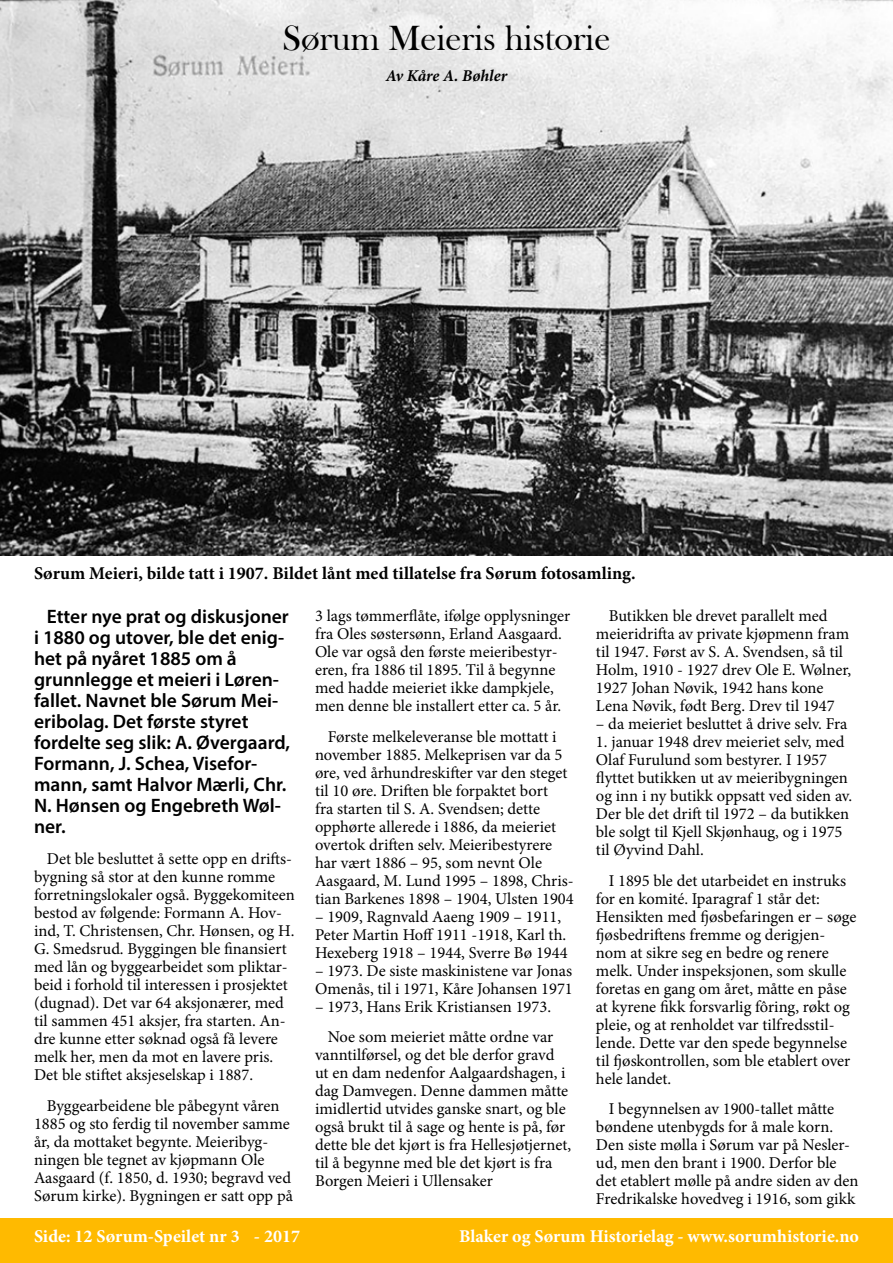
<style>
.page{position:relative;width:893px;height:1263px;background:#fff}
.page>*{position:absolute;margin:0;border:0;box-sizing:border-box;transform-origin:0 0}
.t1{font:36px "Bask Old Face";color:#000}
.t2{font:600 19.5px/21px "Myriad Pro";color:#000}
.t3{font:700 18px "Minion Pro";color:#fff}
.t4{font:700 18px "Minion Pro";color:#000}
.t5{font:16.5px/18px "Minion Pro";color:#000}
.t6{font:italic 700 16.5px "Minion Pro";letter-spacing:-.01em;color:#000}
</style>
<div class="page">
<div style="left:0;top:1218px;width:893px;height:45px;background:#ffba00"></div>
<img style="left:0;top:0;width:893px;height:556px">
<h1 class="t1" style="left:282px;top:19px;width:330px">Sørum Meieris historie</h1>
<p class="t6" style="left:386px;top:64px;width:123px">Av Kåre A. Bøhler</p>
<p class="t4" style="left:34px;top:560px;width:603px">Sørum Meieri, bilde tatt i 1907. Bildet lånt med tillatelse fra Sørum fotosamling.</p>
<p class="t2" style="left:34px;top:606px;width:258px;text-indent:13px">Etter nye prat og diskusjoner i 1880 og utover, ble det enig&shy;het på nyåret 1885 om å grunnlegge et meieri i Løren&shy;fallet. Navnet ble Sørum Mei&shy;eribolag. Det første styret fordelte seg slik: A. Øvergaard,<br>Formann, J. Schea, Visefor&shy;mann, samt Halvor Mærli, Chr.<br>N. Hønsen og Engebreth Wøl&shy;ner.</p>
<p class="t5" style="left:34px;top:850px;width:262px;text-indent:13px">Det ble besluttet å sette opp en drifts&shy;bygning så stor at den kunne romme forretningslokaler også. Byggekomiteen bestod av følgende: Formann A. Hov&shy;ind, T. Christensen, Chr. Hønsen, og H.<br>G. Smedsrud. Byggingen ble finansiert med lån og byggearbeidet som pliktar&shy;beid i forhold til interessen i prosjektet (dugnad). Det var 64 aksjonærer, med til sammen 451 aksjer, fra starten. An&shy;dre kunne etter søknad også få levere melk her, men da mot en lavere pris.<br>Det ble stiftet aksjeselskap i 1887.</p>
<p class="t5" style="left:34px;top:1097px;width:260px;text-indent:13px">Byggearbeidene ble påbegynt våren 1885 og sto ferdig til november samme år, da mottaket begynte. Meieribyg&shy;ningen ble tegnet av kjøpmann Ole Aasgaard (f. 1850, d. 1930; begravd ved Sørum kirke). Bygningen er satt opp på</p>
<p class="t5" style="left:315px;top:606px;width:257px">3 lags tømmerflåte, ifølge opplysninger fra Oles søstersønn, Erland Aasgaard.<br>Ole var også den første meieribestyr&shy;eren, fra 1886 til 1895. Til å begynne med hadde meieriet ikke dampkjele, men denne ble installert etter ca. 5 år.</p>
<p class="t5" style="left:315px;top:727px;width:260px;text-indent:13px">Første melkeleveranse ble mottatt i november 1885. Melkeprisen var da 5 øre, ved århundreskifter var den steget til 10 øre. Driften ble forpaktet bort<br>fra starten til S. A. Svendsen; dette opphørte allerede i 1886, da meieriet overtok driften selv. Meieribestyrere har vært 1886 – 95, som nevnt Ole Aasgaard, M. Lund 1995 – 1898, Chris&shy;tian Barkenes 1898 – 1904, Ulsten 1904</p>
<p class="t5" style="left:315px;top:907px;width:254px">– 1909, Ragnvald Aaeng 1909 – 1911,<br>Peter Martin Hoff 1911 -1918, Karl th.<br>Hexeberg 1918 – 1944, Sverre Bø 1944</p>
<p class="t5" style="left:315px;top:961px;width:259px">– 1973. De siste maskinistene var Jonas<br>Omenås, til i 1971, Kåre Johansen 1971</p>
<p class="t5" style="left:315px;top:991px;width:240px;line-height:30.8px;text-align:right">– 1973, Hans Erik Kristiansen 1973.<br>Noe som meieriet måtte ordne var</p>
<p class="t5" style="left:315px;top:1046px;width:258px">vanntilførsel, og det ble derfor gravd ut en dam nedenfor Aalgaardshagen, i dag Damvegen. Denne dammen måtte imidlertid utvides ganske snart, og ble også brukt til å sage og hente is på, før dette ble det kjørt is fra Hellesjøtjernet, til å begynne med ble det kjørt is fra Borgen Meieri i Ullensaker</p>
<p class="t5" style="left:596px;top:607px;width:257px;text-indent:13px">Butikken ble drevet parallelt med meieridrifta av private kjøpmenn fram til 1947. Først av S. A. Svendsen, så til Holm, 1910 - 1927 drev Ole E. Wølner, 1927 Johan Nøvik, 1942 hans kone Lena Nøvik, født Berg. Drev til 1947</p>
<p class="t5" style="left:596px;top:715px;width:253px">– da meieriet besluttet å drive selv. Fra</p>
<p class="t5" style="left:596px;top:733px;width:258px">1. januar 1948 drev meieriet selv, med Olaf Furulund som bestyrer. I 1957 flyttet butikken ut av meieribygningen og inn i ny butikk oppsatt ved siden av.<br>Der ble det drift til 1972 – da butikken ble solgt til Kjell Skjønhaug, og i 1975 til Øyvind Dahl.</p>
<p class="t5" style="left:596px;top:871px;width:262px;text-indent:13px">I 1895 ble det utarbeidet en instruks for en komité. Iparagraf 1 står det:<br>Hensikten med fjøsbefaringen er – søge fjøsbedriftens fremme og derigjen&shy;nom at sikre seg en bedre og renere melk. Under inspeksjonen, som skulle foretas en gang om året, måtte en påse at kyrene fikk forsvarlig fôring, røkt og pleie, og at renholdet var tilfredsstil&shy;lende. Dette var den spede begynnelse til fjøskontrollen, som ble etablert over hele landet.</p>
<p class="t5" style="left:596px;top:1100px;width:264px;text-indent:13px">I begynnelsen av 1900-tallet måtte bøndene utenbygds for å male korn.<br>Den siste mølla i Sørum var på Nesler&shy;ud, men den brant i 1900. Derfor ble det etablert mølle på andre siden av den Fredrikalske hovedveg i 1916, som gikk</p>
<p class="t3" style="left:34px;top:1223px;width:267px">Side: 12 Sørum-Speilet nr 3 - 2017</p>
<p class="t3" style="left:459px;top:1223px;width:401px">Blaker og Sørum Historielag - www.sorumhistorie.no</p>
</div>
